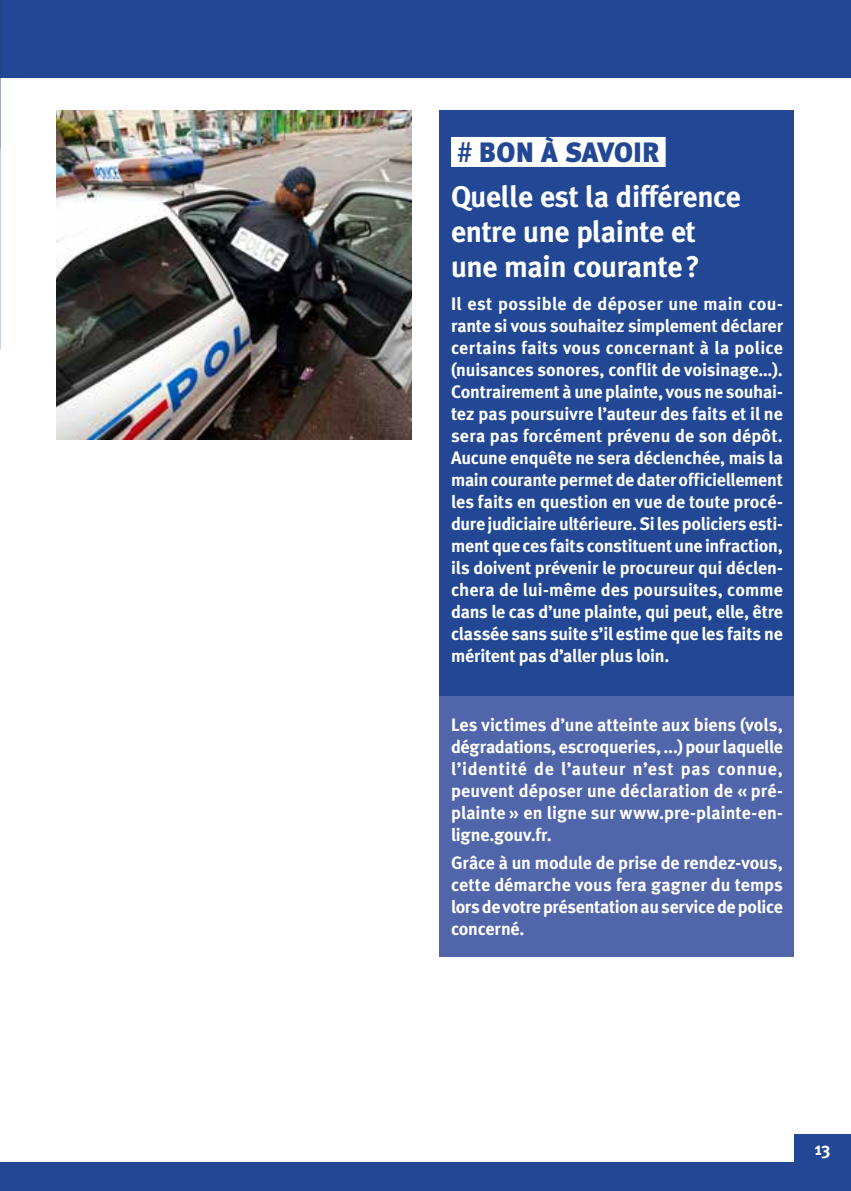
<style>
.page{position:relative;width:851px;height:1191px;background:#fff}
.page>*{position:absolute;margin:0;border:0;box-sizing:border-box;transform-origin:0 0}
.t1{font:700 30px/35px "Meta Plus";letter-spacing:-.015em;color:#fff}
.t2{font:28px "Meta Black Caps";color:#224895}
.t3{font:700 18px/22px "Meta";letter-spacing:-.01em;color:#fff;text-align:justify}
.t4{font:700 18px "Meta Plus";color:#fff;scale:.95 1}
.s1{font-family:"Meta";font-weight:500}
</style>
<div class="page">
<div style="left:0;top:1162px;width:850px;height:29px;background:#224895"></div>
<div style="left:794px;top:1134px;width:56px;height:28px;background:#224895"></div>
<div style="left:439px;top:110px;width:355px;height:586px;background:#224895"></div>
<div style="left:451px;top:137px;width:214px;height:30px;background:#fff"></div>
<div style="left:439px;top:696px;width:355px;height:260px;background:#5065aa"></div>
<div style="left:0;top:0;width:850px;height:78px;background:#224895"></div>
<img style="left:57px;top:110px;width:354px;height:329px">
<h2 class="t2" style="left:457px;top:135px;width:203px"><span class="s1">#</span> BON À SAVOIR</h2>
<h1 class="t1" style="left:451px;top:179px;width:291px">Quelle est la différence entre une plainte et une main courante?</h1>
<p class="t3" style="left:451px;top:292px;width:333px">Il est possible de déposer une main cou&shy;rante si vous souhaitez simplement déclarer certains faits vous concernant à la police (nuisances sonores, conflit de voisinage…).<br>Contrairement à une plainte, vous ne souhai&shy;tez pas poursuivre l’auteur des faits et il ne sera pas forcément prévenu de son dépôt.<br>Aucune enquête ne sera déclenchée, mais la main courante permet de dater officiellement les faits en question en vue de toute procé&shy;dure judiciaire ultérieure. Si les policiers esti&shy;ment que ces faits constituent une infraction, ils doivent prévenir le procureur qui déclen&shy;chera de lui-même des poursuites, comme dans le cas d’une plainte, qui peut, elle, être classée sans suite s’il estime que les faits ne méritent pas d’aller plus loin.</p>
<p class="t3" style="left:451px;top:714px;width:333px">Les victimes d’une atteinte aux biens (vols, dégradations, escroqueries, ...) pour laquelle l’identité de l’auteur n’est pas connue, peuvent déposer une déclaration de « pré&shy;plainte » en ligne sur www.pre-plainte-en&shy;ligne.gouv.fr.</p>
<p class="t3" style="left:451px;top:851px;width:333px">Grâce à un module de prise de rendez-vous, cette démarche vous fera gagner du temps lors de votre présentation au service de police concerné.</p>
<p class="t4" style="left:814px;top:1138px;width:18px">13</p>
</div>
